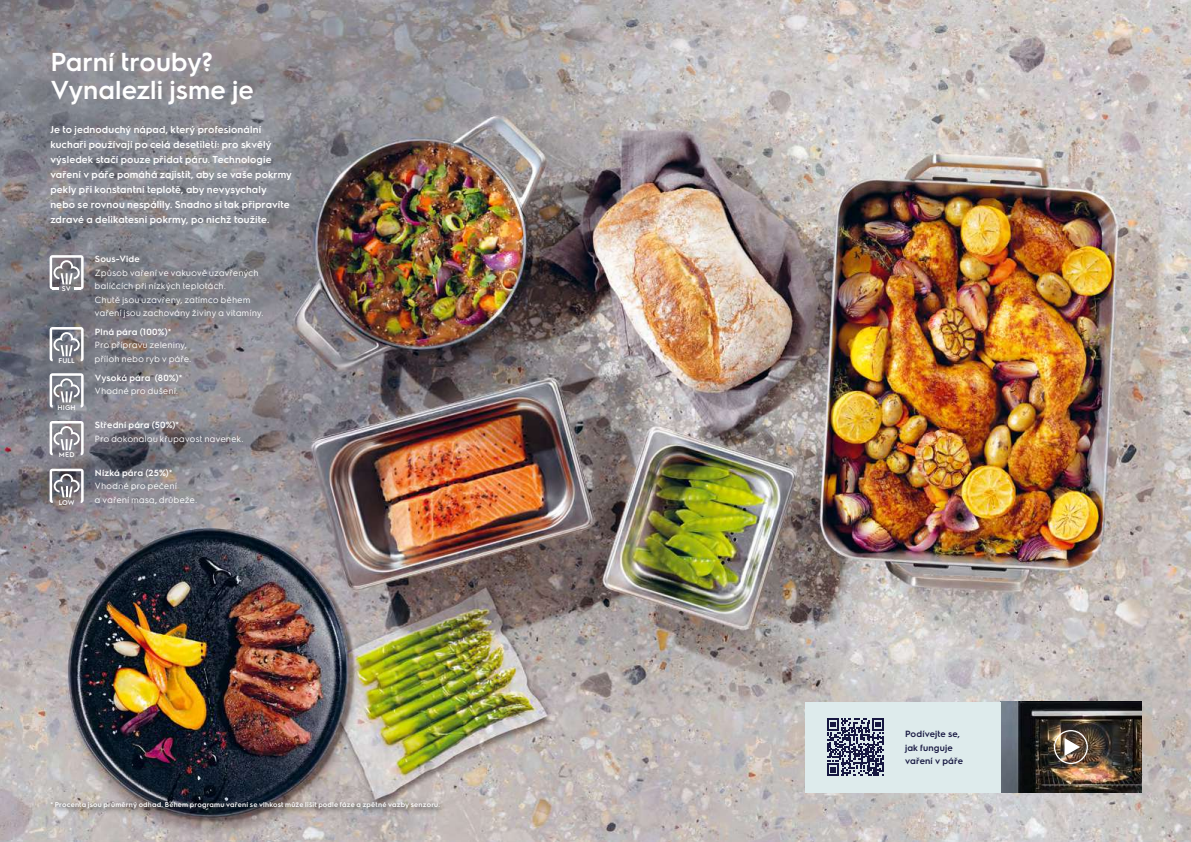
<style>
.page{position:relative;width:1191px;height:842px;background:#fff}
.page>*{position:absolute;margin:0;border:0;box-sizing:border-box;transform-origin:0 0}
.t1{font:600 26px/28.6px "Electrolux Sans";color:#fff}
.t2{font:600 10px/15px "Electrolux Sans";letter-spacing:.01em;color:#fff}
.t3{font:9px/13.5px "Electrolux Sans";letter-spacing:.02em;color:#fff}
.t4{font:600 9px "Electrolux Sans";letter-spacing:.015em;color:#fff}
.t5{font:600 9px/13.5px "Electrolux Sans";letter-spacing:.015em;color:#161741}
.t6{font:600 7px "Electrolux Sans";letter-spacing:.025em;color:#fff}
.t7{font:600 6.9px "Electrolux Sans";letter-spacing:.02em;color:#fff}
</style>
<div class="page">
<img style="left:0;top:0;width:1191px;height:842px">
<img style="left:1000px;top:702px;width:141px;height:90px">
<svg style="left:1053px;top:730px;width:35px;height:34px"></svg>
<div style="left:48px;top:799px;width:399px;height:17px;background:#000;opacity:.75"></div>
<svg style="left:50px;top:469px;width:34px;height:34px"></svg>
<svg style="left:50px;top:373px;width:34px;height:35px"></svg>
<svg style="left:50px;top:421px;width:34px;height:34px"></svg>
<svg style="left:50px;top:255px;width:34px;height:34px"></svg>
<div style="left:805px;top:702px;width:195px;height:90px;background:#deebec"></div>
<svg style="left:827px;top:718px;width:57px;height:57px"></svg>
<svg style="left:50px;top:327px;width:34px;height:34px"></svg>
<h1 class="t1" style="left:50px;top:45px;width:205px">Parní trouby?<br>Vynalezli jsme je</h1>
<p class="t2" style="left:50px;top:122px;width:243px">Je to jednoduchý nápad, který profesionální kuchaři používají po celá desetiletí: pro skvělý výsledek stačí pouze přidat páru. Technologie vaření v páře pomáhá zajistit, aby se vaše pokrmy pekly při konstantní teplotě, aby nevysychaly nebo se rovnou nespálily. Snadno si tak připravíte zdravé a delikatesní pokrmy, po nichž toužíte.</p>
<p class="t7" style="left:62px;top:284px;width:11px">SV</p>
<p class="t7" style="left:58px;top:356px;width:18px">FULL</p>
<p class="t7" style="left:58px;top:402px;width:20px">HIGH</p>
<p class="t7" style="left:59px;top:450px;width:17px">MED</p>
<p class="t7" style="left:59px;top:498px;width:18px">LOW</p>
<p class="t4" style="left:95px;top:253px;width:46px">Sous-Vide</p>
<p class="t3" style="left:95px;top:265px;width:170px">Způsob vaření ve vakuově uzavřených balíčcích při nízkých teplotách.<br>Chutě jsou uzavřeny, zatímco během vaření jsou zachovány živiny a vitamíny.</p>
<p class="t4" style="left:95px;top:325px;width:78px">Plná pára (100%)*</p>
<p class="t3" style="left:95px;top:338px;width:98px">Pro přípravu zeleniny, příloh nebo ryb v páře.</p>
<p class="t4" style="left:95px;top:371px;width:89px">Vysoká pára (80%)*</p>
<p class="t3" style="left:95px;top:383px;width:85px">Vhodné pro dušení.</p>
<p class="t4" style="left:95px;top:419px;width:86px">Střední pára (50%)*</p>
<p class="t3" style="left:95px;top:431px;width:150px">Pro dokonalou křupavost navenek.</p>
<p class="t4" style="left:95px;top:466px;width:79px">Nízká pára (25%)*</p>
<p class="t3" style="left:95px;top:479px;width:104px">Vhodné pro pečení<br>a vaření masa, drůbeže.</p>
<p class="t6" style="left:50px;top:800px;width:391px">* Procenta jsou průměrný odhad. Během programu vaření se vlhkost může lišit podle fáze a zpětné vazby senzoru.</p>
<p class="t5" style="left:905px;top:727px;width:60px">Podívejte se, jak funguje vaření v páře</p>
</div>
